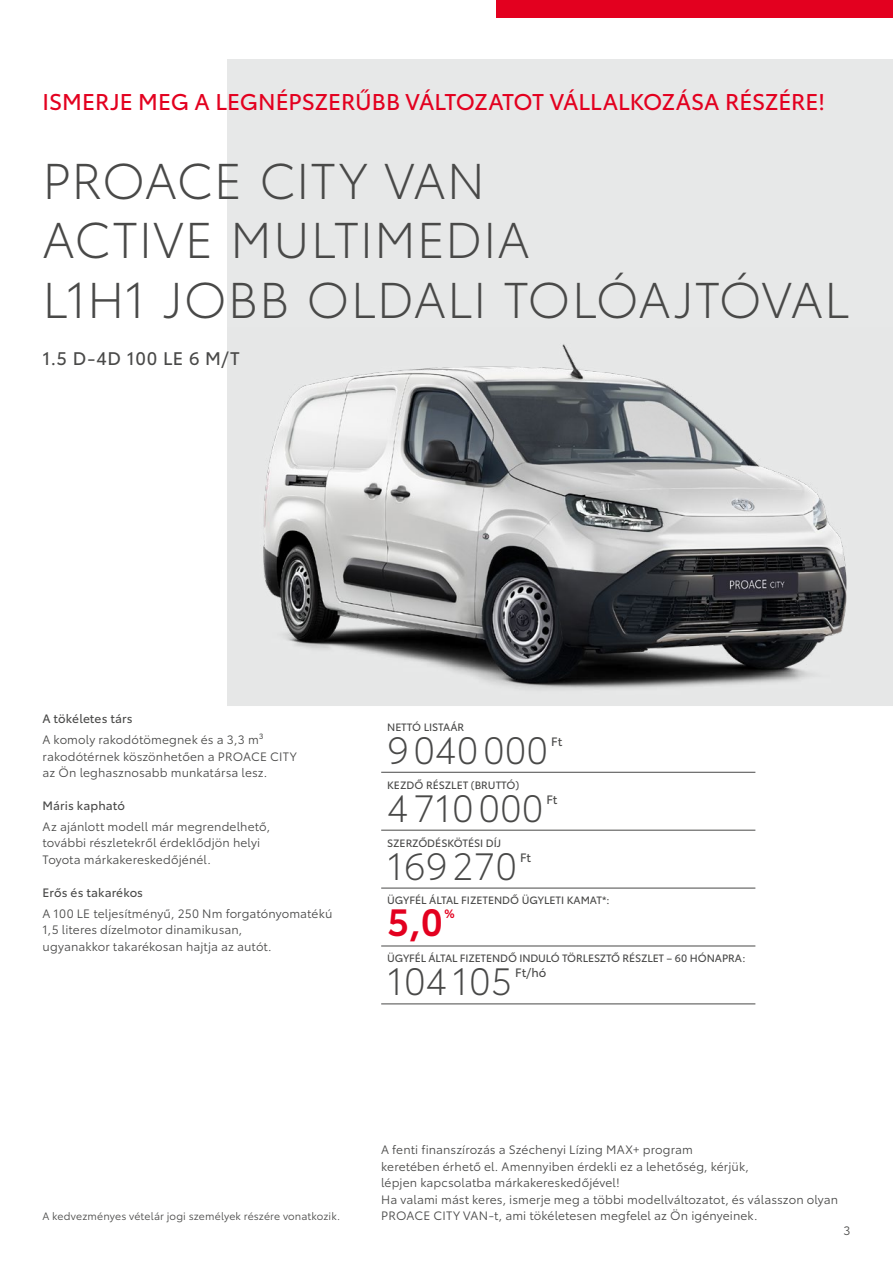
<style>
.page{position:relative;width:893px;height:1263px;background:#fff}
.page>*{position:absolute;margin:0;border:0;box-sizing:border-box;transform-origin:0 0}
.t1{font:300 49.5px/59.4px "Toyota Type";letter-spacing:.015em;color:#494948}
.t2{font:300 37.5px "Toyota Type";color:#494948}
.t3{font:600 37.5px "Toyota Type";color:#e3001f}
.t4{font:22.5px "Toyota Type";letter-spacing:-.005em;color:#e3001f}
.t5{font:18px "Toyota Type";letter-spacing:.025em;color:#494948}
.t6{font:12px/16.5px "Toyota Type";letter-spacing:.01em;color:#494948}
.t7{font:12px "Toyota Type";letter-spacing:.01em;color:#494948}
.t8{font:600 12px "Toyota Type";color:#e3001f}
.t9{font:10.5px "Toyota Type";letter-spacing:-.005em;color:#494948}
.t10{font:10.5px "Toyota Type";letter-spacing:.01em;color:#494948}
</style>
<div class="page">
<div style="left:227px;top:60px;width:666px;height:646px;background:#e7e8e8"></div>
<img style="left:263px;top:344px;width:584px;height:346px">
<div style="left:497px;top:0;width:396px;height:17px;background:#e3001f"></div>
<hr style="left:381px;top:772px;width:374px;height:1px;background:#494948">
<hr style="left:381px;top:830px;width:374px;height:1px;background:#494948">
<hr style="left:381px;top:888px;width:374px;height:1px;background:#494948">
<hr style="left:381px;top:946px;width:374px;height:1px;background:#494948">
<hr style="left:381px;top:1004px;width:374px;height:1px;background:#494948">
<h3 class="t4" style="left:43px;top:86px;width:784px">ISMERJE MEG A LEGNÉPSZERŰBB VÁLTOZATOT VÁLLALKOZÁSA RÉSZÉRE!</h3>
<h1 class="t1" style="left:43px;top:148px;width:808px">PROACE CITY VAN<br>ACTIVE MULTIMEDIA<br>L1H1 JOBB OLDALI TOLÓAJTÓVAL</h1>
<h3 class="t5" style="left:43px;top:345px;width:199px">1.5 D-4D 100 LE 6 M/T</h3>
<p class="t7" style="left:43px;top:710px;width:92px">A tökéletes társ</p>
<p class="t6" style="left:43px;top:731px;width:256px">A komoly rakodótömegnek és a 3,3 m³ rakodótérnek köszönhetően a PROACE CITY az Ön leghasznosabb munkatársa lesz.</p>
<p class="t7" style="left:43px;top:797px;width:84px">Máris kapható</p>
<p class="t6" style="left:43px;top:817px;width:229px">Az ajánlott modell már megrendelhető, további részletekről érdeklődjön helyi<br>Toyota márkakereskedőjénél.</p>
<p class="t7" style="left:43px;top:883px;width:102px">Erős és takarékos</p>
<p class="t6" style="left:43px;top:904px;width:291px">A 100 LE teljesítményű, 250 Nm forgatónyomatékú<br>1,5 literes dízelmotor dinamikusan,<br>ugyanakkor takarékosan hajtja az autót.</p>
<p class="t9" style="left:387px;top:719px;width:79px">NETTÓ LISTAÁR</p>
<h2 class="t2" style="left:387px;top:723px;width:163px">9040000</h2>
<p class="t7" style="left:551px;top:732px;width:12px">Ft</p>
<p class="t9" style="left:387px;top:777px;width:134px">KEZDŐ RÉSZLET (BRUTTÓ)</p>
<h2 class="t2" style="left:387px;top:781px;width:158px">4710000</h2>
<p class="t7" style="left:546px;top:790px;width:12px">Ft</p>
<p class="t9" style="left:387px;top:835px;width:116px">SZERZŐDÉSKÖTÉSI DÍJ</p>
<h2 class="t2" style="left:387px;top:839px;width:131px">169270</h2>
<p class="t7" style="left:520px;top:848px;width:12px">Ft</p>
<p class="t9" style="left:387px;top:893px;width:224px">ÜGYFÉL ÁLTAL FIZETENDŐ ÜGYLETI KAMAT*:</p>
<h2 class="t3" style="left:387px;top:894px;width:57px">5,0</h2>
<p class="t8" style="left:444px;top:904px;width:12px">%</p>
<p class="t9" style="left:387px;top:951px;width:360px">ÜGYFÉL ÁLTAL FIZETENDŐ INDULÓ TÖRLESZTŐ RÉSZLET – 60 HÓNAPRA:</p>
<h2 class="t2" style="left:387px;top:955px;width:127px">104105</h2>
<p class="t7" style="left:515px;top:964px;width:33px">Ft/hó</p>
<p class="t10" style="left:43px;top:1209px;width:299px">A kedvezményes vételár jogi személyek részére vonatkozik.</p>
<p class="t6" style="left:381px;top:1141px;width:459px">A fenti finanszírozás a Széchenyi Lízing MAX+ program<br>keretében érhető el. Amennyiben érdekli ez a lehetőség, kérjük,<br>lépjen kapcsolatba márkakereskedőjével!<br>Ha valami mást keres, ismerje meg a többi modellváltozatot, és válasszon olyan PROACE CITY VAN‑t, ami tökéletesen megfelel az Ön igényeinek.</p>
<p class="t6" style="left:844px;top:1221px;width:8px">3</p>
</div>
